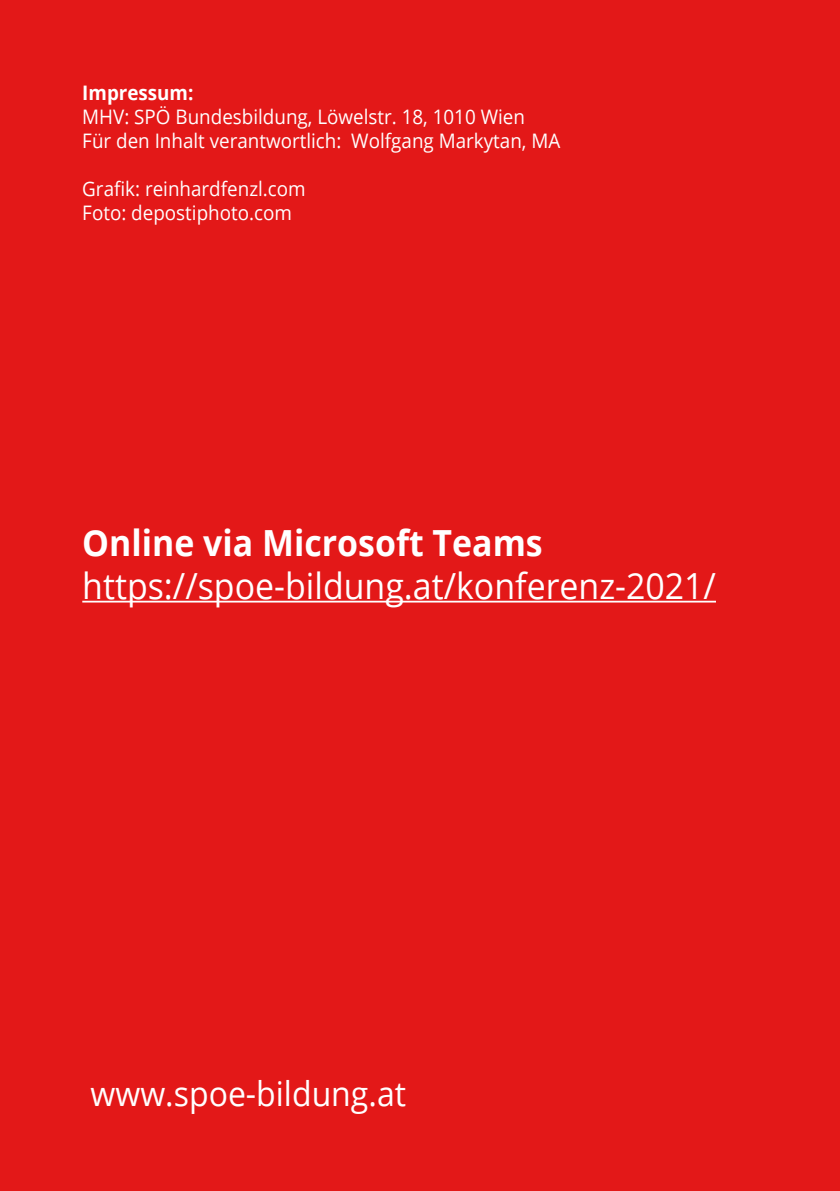
<style>
.page{position:relative;width:840px;height:1191px;background:#fff}
.page>*{position:absolute;margin:0;border:0;box-sizing:border-box;transform-origin:0 0}
.t1{font:36px "Open Sans";color:#fff;scale:.94 1}
.t2{font:700 36px "Open Sans";color:#fff;scale:.94 1}
.t3{font:34px "Open Sans";color:#fff;scale:.94 1}
.t4{font:20px/24px "Open Sans";color:#fff;scale:.94 1}
.t5{font:700 20px "Open Sans";color:#fff;scale:.94 1}
</style>
<div class="page">
<div style="left:0;top:0;width:839px;height:1191px;background:#e31818"></div>
<hr style="left:82px;top:601px;width:633px;height:1px;background:#fff">
<p class="t5" style="left:82px;top:79px;width:120px">Impressum:</p>
<p class="t4" style="left:82px;top:105px;width:510px">MHV: SPÖ Bundesbildung, Löwelstr. 18, 1010 Wien<br>Für den Inhalt verantwortlich: Wolfgang Markytan, MA</p>
<p class="t4" style="left:82px;top:177px;width:239px">Grafik: reinhardfenzl.com<br>Foto: depostiphoto.com</p>
<h1 class="t2" style="left:82px;top:517px;width:491px">Online via Microsoft Teams</h1>
<h1 class="t1" style="left:82px;top:560px;width:675px">https://spoe-bildung.at/konferenz-2021/</h1>
<h2 class="t3" style="left:91px;top:1069px;width:337px">www.spoe-bildung.at</h2>
</div>
